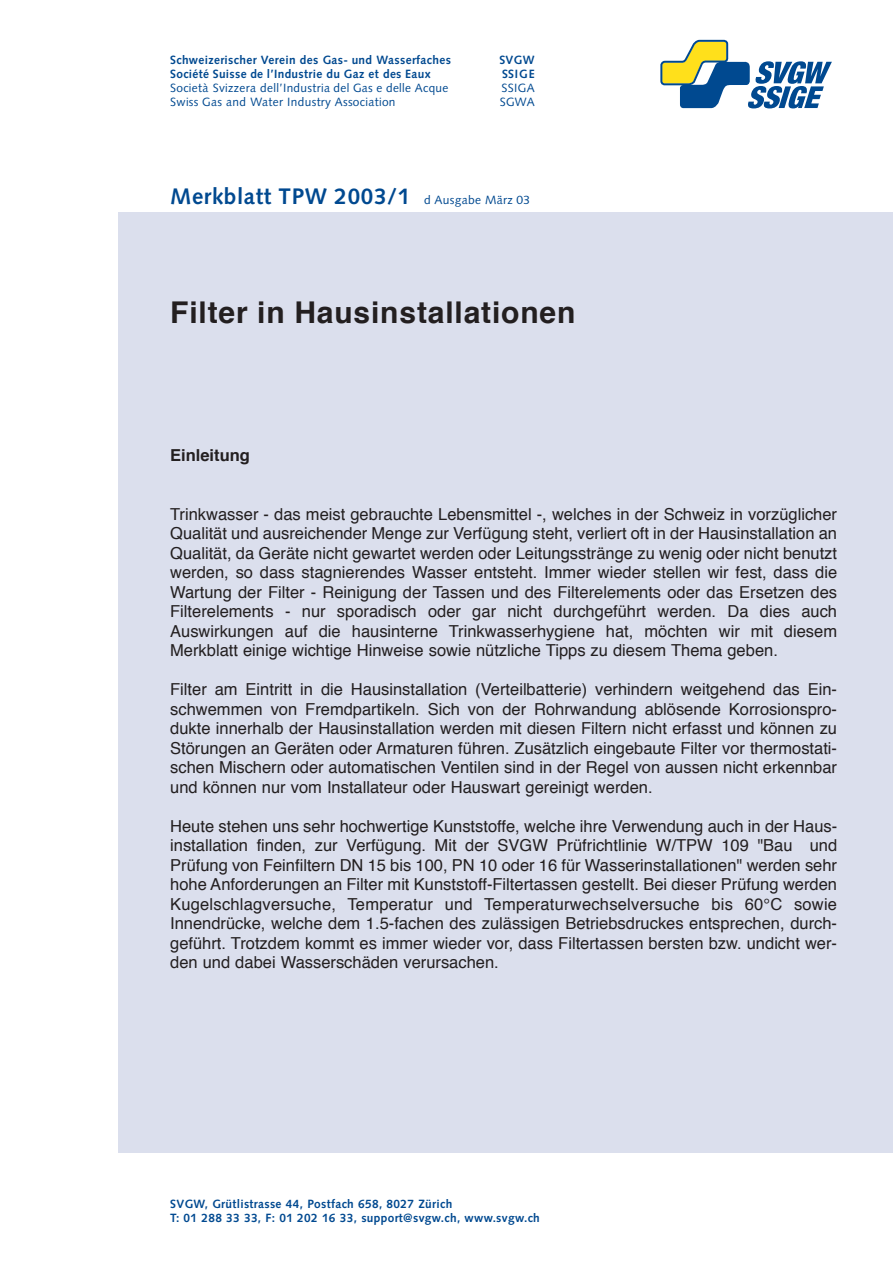
<style>
.page{position:relative;width:893px;height:1263px;background:#fff}
.page>*{position:absolute;margin:0;border:0;box-sizing:border-box;transform-origin:0 0}
.t1{font:700 30px "Helvetica";letter-spacing:.03em;color:#231f20}
.t2{font:700 22.5px "Syntax";letter-spacing:.03em;color:#004990}
.t3{font:16.5px/19.5px "Helvetica";color:#231f20;text-align:justify}
.t4{font:700 16.5px "Helvetica";color:#231f20}
.t5{font:700 12px/14px "Syntax";letter-spacing:.03em;color:#004990}
.t6{font:12px "Syntax";letter-spacing:.03em;color:#004990}
.s1{font-weight:400;font-size:12px}
</style>
<div class="page">
<div style="left:118px;top:213px;width:774px;height:940px;background:#dbdfed"></div>
<svg style="left:660px;top:41px;width:171px;height:67px"></svg>
<p class="t5" style="left:170px;top:54px;width:282px">Schweizerischer Verein des Gas- und Wasserfaches</p>
<p class="t5" style="left:499px;top:54px;width:37px">SVGW</p>
<p class="t5" style="left:170px;top:68px;width:262px">Société Suisse de l’Industrie du Gaz et des Eaux</p>
<p class="t5" style="left:502px;top:68px;width:34px">SSIGE</p>
<p class="t6" style="left:170px;top:83px;width:280px">Società Svizzera dell’Industria del Gas e delle Acque</p>
<p class="t6" style="left:501px;top:83px;width:35px">SSIGA</p>
<p class="t6" style="left:170px;top:97px;width:227px">Swiss Gas and Water Industry Association</p>
<p class="t6" style="left:500px;top:97px;width:36px">SGWA</p>
<h2 class="t2" style="left:170px;top:187px;width:361px">Merkblatt TPW 2003/1 <span class="s1">d Ausgabe März 03</span></h2>
<h1 class="t1" style="left:170px;top:300px;width:407px">Filter in Hausinstallationen</h1>
<p class="t4" style="left:170px;top:449px;width:81px">Einleitung</p>
<p class="t3" style="left:170px;top:506px;width:668px">Trinkwasser - das meist gebrauchte Lebensmittel -, welches in der Schweiz in vorzüglicher Qualität und ausreichender Menge zur Verfügung steht, verliert oft in der Hausinstallation an Qualität, da Geräte nicht gewartet werden oder Leitungsstränge zu wenig oder nicht benutzt werden, so dass stagnierendes Wasser entsteht. Immer wieder stellen wir fest, dass die Wartung der Filter - Reinigung der Tassen und des Filterelements oder das Ersetzen des Filterelements - nur sporadisch oder gar nicht durchgeführt werden. Da dies auch Auswirkungen auf die hausinterne Trinkwasserhygiene hat, möchten wir mit diesem Merkblatt einige wichtige Hinweise sowie nützliche Tipps zu diesem Thema geben.</p>
<p class="t3" style="left:170px;top:681px;width:668px">Filter am Eintritt in die Hausinstallation (Verteilbatterie) verhindern weitgehend das Ein&shy;schwemmen von Fremdpartikeln. Sich von der Rohrwandung ablösende Korrosionspro&shy;dukte innerhalb der Hausinstallation werden mit diesen Filtern nicht erfasst und können zu Störungen an Geräten oder Armaturen führen. Zusätzlich eingebaute Filter vor thermostati&shy;schen Mischern oder automatischen Ventilen sind in der Regel von aussen nicht erkennbar und können nur vom Installateur oder Hauswart gereinigt werden.</p>
<p class="t3" style="left:170px;top:818px;width:668px">Heute stehen uns sehr hochwertige Kunststoffe, welche ihre Verwendung auch in der Haus&shy;installation finden, zur Verfügung. Mit der SVGW Prüfrichtlinie W/TPW 109 "Bau und Prüfung von Feinfiltern DN 15 bis 100, PN 10 oder 16 für Wasserinstallationen" werden sehr hohe Anforderungen an Filter mit Kunststoff-Filtertassen gestellt. Bei dieser Prüfung werden Kugelschlagversuche, Temperatur und Temperaturwechselversuche bis 60°C sowie Innendrücke, welche dem 1.5-fachen des zulässigen Betriebsdruckes entsprechen, durch&shy;geführt. Trotzdem kommt es immer wieder vor, dass Filtertassen bersten bzw. undicht wer&shy;den und dabei Wasserschäden verursachen.</p>
<p class="t5" style="left:170px;top:1198px;width:371px">SVGW, Grütlistrasse 44, Postfach 658, 8027 Zürich<br>T: 01 288 33 33, F: 01 202 16 33, support@svgw.ch, www.svgw.ch</p>
</div>
